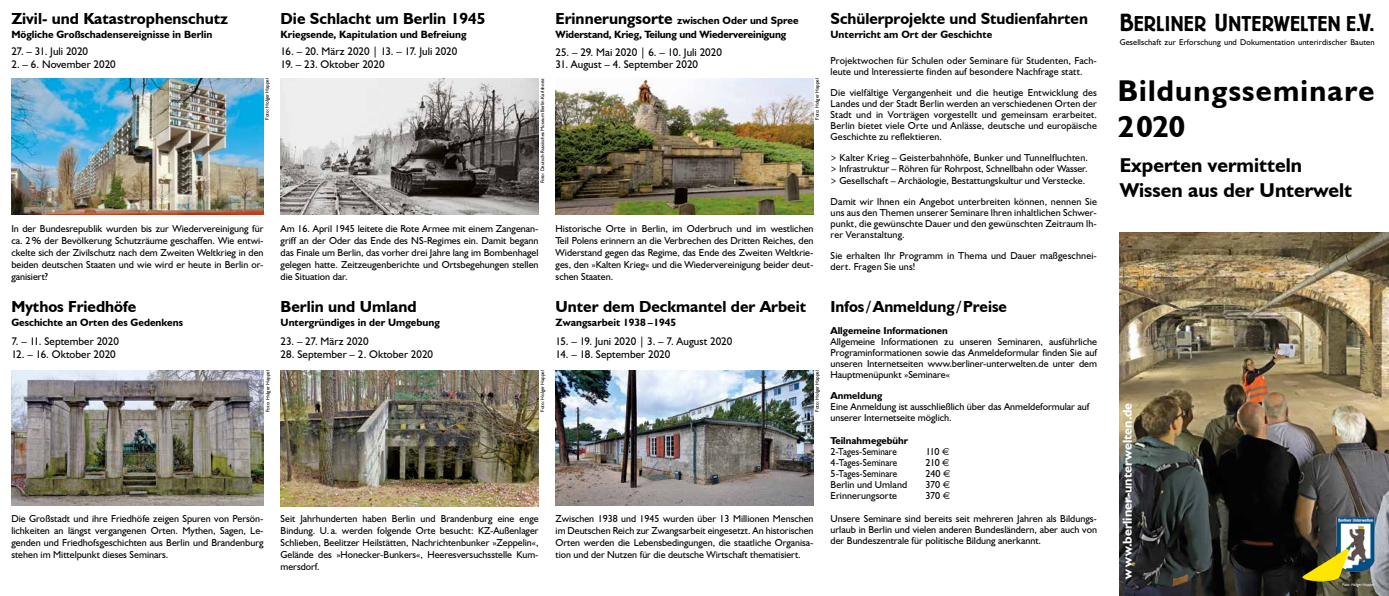
<style>
.page{position:relative;width:1389px;height:596px;background:#fff}
.page>*{position:absolute;margin:0;border:0;box-sizing:border-box;transform-origin:0 0}
.t1{font:700 30px/36px "Humanist 521 BT";letter-spacing:.04em;color:#000}
.t2{font:600 22.4px "Berliner Grotesk D";letter-spacing:.005em;color:#000}
.t3{font:700 20px/24px "Humanist 521 BT";color:#000}
.t4{font:700 16px "Humanist 521 BT";color:#000}
.t5{font:700 13px "Humanist 521 BT";color:#fff}
.t6{font:11px "Humanist 521 BT";color:#000}
.t7{font:700 10.5px/14px "Humanist 521 BT";color:#000}
.t8{font:10px/12px "Humanist 521 BT";color:#000;text-align:justify}
.t9{font:10px/11px "Humanist 521 BT";color:#000;text-align:justify;scale:.75 1}
.t10{font:700 10px "Humanist 521 BT";color:#000}
.t11{font:8.4px "Humanist 521 BT";letter-spacing:.015em;color:#000}
.t12{font:5px "Humanist 521 BT";color:#000}
.t13{font:italic 4px "Humanist 521 BT";letter-spacing:.015em;color:#fff}
.s1{font-size:16px}
.s2{font-family:"Euro Sans"}
.s3{font-size:25.8px}
</style>
<div class="page">
<img style="left:1120px;top:233px;width:269px;height:362px">
<img style="left:11px;top:370px;width:253px;height:135px">
<img style="left:11px;top:78px;width:253px;height:136px">
<img style="left:1300px;top:515px;width:77px;height:66px">
<img style="left:556px;top:78px;width:258px;height:136px">
<img style="left:281px;top:78px;width:258px;height:136px">
<img style="left:281px;top:370px;width:258px;height:136px">
<img style="left:556px;top:370px;width:258px;height:135px">
<h3 class="t4" style="left:11px;top:8px;width:218px">Zivil- und Katastrophenschutz</h3>
<p class="t7" style="left:11px;top:27px;width:203px">Mögliche Großschadensereignisse in Berlin</p>
<p class="t6" style="left:11px;top:44px;width:78px">27. – 31. Juli 2020</p>
<p class="t6" style="left:11px;top:57px;width:106px">2. – 6. November 2020</p>
<p class="t12" style="left:264px;top:120px;width:43px;rotate:-90deg">Foto: Holger Happel</p>
<h3 class="t4" style="left:281px;top:8px;width:206px">Die Schlacht um Berlin 1945</h3>
<p class="t7" style="left:281px;top:27px;width:188px">Kriegsende, Kapitulation und Befreiung</p>
<p class="t6" style="left:281px;top:44px;width:178px">16. – 20. März 2020 | 13. – 17. Juli 2020</p>
<p class="t6" style="left:281px;top:57px;width:105px">19. – 23. Oktober 2020</p>
<p class="t12" style="left:539px;top:183px;width:107px;rotate:-90deg">Foto: Deutsch-Russisches Museum Berlin-Karlshorst</p>
<p class="t7" style="left:556px;top:13px;width:245px"><span class="s1">Erinnerungsorte</span> zwischen Oder und Spree<br>Widerstand, Krieg, Teilung und Wiedervereinigung</p>
<p class="t6" style="left:556px;top:45px;width:168px">25. – 29. Mai 2020 | 6. – 10. Juli 2020</p>
<p class="t6" style="left:556px;top:57px;width:144px">31. August – 4. September 2020</p>
<p class="t12" style="left:814px;top:120px;width:43px;rotate:-90deg">Foto: Holger Happel</p>
<p class="t8" style="left:11px;top:222px;width:254px">In der Bundesrepublik wurden bis zur Wiedervereinigung für ca. 2% der Bevölkerung Schutzräume geschaffen. Wie entwi&shy;ckelte sich der Zivilschutz nach dem Zweiten Weltkrieg in den beiden deutschen Staaten und wie wird er heute in Berlin or&shy;ganisiert?</p>
<h3 class="t4" style="left:11px;top:296px;width:126px">Mythos Friedhöfe</h3>
<p class="t7" style="left:11px;top:315px;width:173px">Geschichte an Orten des Gedenkens</p>
<p class="t6" style="left:11px;top:334px;width:109px">7. – 11. September 2020</p>
<p class="t6" style="left:11px;top:347px;width:106px">12. – 16. Oktober 2020</p>
<p class="t12" style="left:265px;top:412px;width:43px;rotate:-90deg">Foto: Holger Happel</p>
<p class="t8" style="left:281px;top:222px;width:259px">Am 16. April 1945 leitete die Rote Armee mit einem Zangenan&shy;griff an der Oder das Ende des NS-Regimes ein. Damit begann das Finale um Berlin, das vorher drei Jahre lang im Bombenhagel gelegen hatte. Zeitzeugenberichte und Ortsbegehungen stellen die Situation dar.</p>
<h3 class="t4" style="left:281px;top:296px;width:137px">Berlin und Umland</h3>
<p class="t7" style="left:281px;top:315px;width:161px">Untergründiges in der Umgebung</p>
<p class="t6" style="left:281px;top:334px;width:90px">23. – 27. März 2020</p>
<p class="t6" style="left:281px;top:347px;width:154px">28. September – 2. Oktober 2020</p>
<p class="t12" style="left:539px;top:411px;width:43px;rotate:-90deg">Foto: Holger Happel</p>
<p class="t8" style="left:556px;top:222px;width:259px">Historische Orte in Berlin, im Oderbruch und im westlichen Teil Polens erinnern an die Verbrechen des Dritten Reiches, den Widerstand gegen das Regime, das Ende des Zweiten Weltkrie&shy;ges, den »Kalten Krieg« und die Wiedervereinigung beider deut&shy;schen Staaten.</p>
<h3 class="t4" style="left:556px;top:296px;width:252px">Unter dem Deckmantel der Arbeit</h3>
<p class="t7" style="left:556px;top:315px;width:122px">Zwangsarbeit 1938 –1945</p>
<p class="t6" style="left:556px;top:334px;width:178px">15. – 19. Juni 2020 | 3. – 7. August 2020</p>
<p class="t6" style="left:556px;top:347px;width:116px">14. – 18. September 2020</p>
<p class="t12" style="left:814px;top:411px;width:43px;rotate:-90deg">Foto: Holger Happel</p>
<p class="t8" style="left:11px;top:512px;width:254px">Die Großstadt und ihre Friedhöfe zeigen Spuren von Persön&shy;lichkeiten an längst vergangenen Orten. Mythen, Sagen, Le&shy;genden und Friedhofsgeschichten aus Berlin und Brandenburg stehen im Mittelpunkt dieses Seminars.</p>
<p class="t8" style="left:281px;top:512px;width:259px">Seit Jahrhunderten haben Berlin und Brandenburg eine enge Bindung. U. a. werden folgende Orte besucht: KZ-Außenlager Schlieben, Beelitzer Heilstätten, Nachrichtenbunker »Zeppelin«, Gelände des »Honecker-Bunkers«, Heeresversuchsstelle Kum&shy;mersdorf.</p>
<p class="t8" style="left:556px;top:512px;width:259px">Zwischen 1938 und 1945 wurden über 13 Millionen Menschen im Deutschen Reich zur Zwangsarbeit eingesetzt. An historischen Orten werden die Lebensbedingungen, die staatliche Organisa&shy;tion und der Nutzen für die deutsche Wirtschaft thematisiert.</p>
<h3 class="t4" style="left:831px;top:8px;width:259px">Schülerprojekte und Studienfahrten</h3>
<p class="t7" style="left:831px;top:27px;width:163px">Unterricht am Ort der Geschichte</p>
<p class="t8" style="left:831px;top:55px;width:268px;line-height:11px">Projektwochen für Schulen oder Seminare für Studenten, Fach&shy;leute und lnteressierte finden auf besondere Nachfrage statt.</p>
<p class="t8" style="left:831px;top:87px;width:268px;line-height:11px">Die vielfältige Vergangenheit und die heutige Entwicklung des Landes und der Stadt Berlin werden an verschiedenen Orten der Stadt und in Vorträgen vorgestellt und gemeinsam erarbeitet.<br>Berlin bietet viele Orte und Anlässe, deutsche und europäische Geschichte zu reflektieren.</p>
<p class="t9" style="left:831px;top:152px;width:345px">&gt; Kalter Krieg – Geisterbahnhöfe, Bunker und Tunnelfluchten. &gt; lnfrastruktur – Röhren für Rohrpost, Schnellbahn oder Wasser. &gt; Gesellschaft – Archäologie, Bestattungskultur und Verstecke.</p>
<p class="t8" style="left:831px;top:196px;width:268px;line-height:11px">Damit wir lhnen ein Angebot unterbreiten können, nennen Sie uns aus den Themen unserer Seminare lhren inhaltlichen Schwer&shy;punkt, die gewünschte Dauer und den gewünschten Zeitraum lh&shy;rer Veranstaltung.</p>
<p class="t8" style="left:831px;top:250px;width:267px;line-height:11px">Sie erhalten lhr Programm in Thema und Dauer maßgeschnei&shy;dert. Fragen Sie uns!</p>
<h3 class="t4" style="left:831px;top:296px;width:178px">Infos /Anmeldung/Preise</h3>
<p class="t10" style="left:831px;top:324px;width:119px">Allgemeine Informationen</p>
<p class="t8" style="left:831px;top:336px;width:268px;line-height:11px">Allgemeine Informationen zu unseren Seminaren, ausführliche Programinformationen sowie das Anmeldeformular finden Sie auf unseren Internetseiten www.berliner-unterwelten.de unter dem Hauptmenüpunkt »Seminare«</p>
<p class="t10" style="left:831px;top:389px;width:53px">Anmeldung</p>
<p class="t8" style="left:831px;top:401px;width:260px;line-height:11px">Eine Anmeldung ist ausschließlich über das Anmeldeformular auf unserer Internetseite möglich.</p>
<p class="t10" style="left:831px;top:434px;width:79px">Teilnahmegebühr</p>
<p class="t8" style="left:831px;top:445px;width:68px">2-Tages-Seminare</p>
<p class="t8" style="left:926px;top:445px;width:25px">110 <span class="s2">R</span></p>
<p class="t8" style="left:831px;top:456px;width:68px">4-Tages-Seminare</p>
<p class="t8" style="left:926px;top:456px;width:26px">210 <span class="s2">R</span></p>
<p class="t8" style="left:831px;top:467px;width:68px">5-Tages-Seminare</p>
<p class="t8" style="left:926px;top:467px;width:27px">240 <span class="s2">R</span></p>
<p class="t8" style="left:831px;top:478px;width:78px">Berlin und Umland</p>
<p class="t8" style="left:926px;top:478px;width:26px">370 <span class="s2">R</span></p>
<p class="t8" style="left:831px;top:489px;width:68px">Erinnerungsorte</p>
<p class="t8" style="left:926px;top:489px;width:26px">370 <span class="s2">R</span></p>
<p class="t8" style="left:831px;top:513px;width:268px;line-height:11px">Unsere Seminare sind bereits seit mehreren Jahren als Bildungs&shy;urlaub in Berlin und vielen anderen Bundesländern, aber auch von der Bundeszentrale für politische Bildung anerkannt.</p>
<h2 class="t2" style="left:1120px;top:11px;width:256px"><span class="s3">B</span>ERLINER <span class="s3">U</span>NTERWELTEN E.<span class="s3">V</span>.</h2>
<p class="t11" style="left:1120px;top:37px;width:256px">Gesellschaft zur Erforschung und Dokumentation unterirdischer Bauten</p>
<h1 class="t1" style="left:1118px;top:72px;width:258px">Bildungsseminare<br>2 020</h1>
<h3 class="t3" style="left:1120px;top:153px;width:234px">Experten vermitteln<br>Wissen aus der Unterwelt</h3>
<h3 class="t5" style="left:1119px;top:578px;width:177px;rotate:-90deg">www.berliner-unterwelten.de</h3>
<p class="t13" style="left:1342px;top:582px;width:34px">Foto: Holger Happel</p>
</div>
